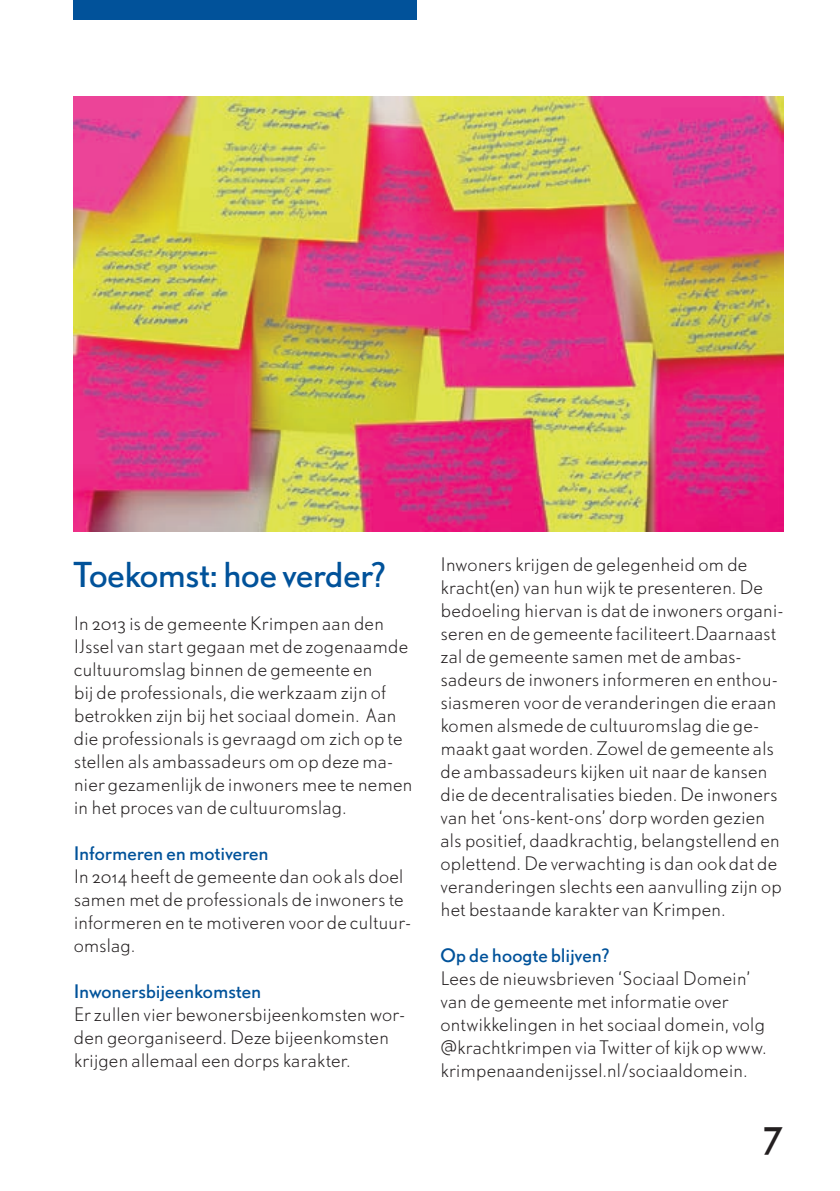
<style>
.page{position:relative;width:840px;height:1191px;background:#fff}
.page>*{position:absolute;margin:0;border:0;box-sizing:border-box;transform-origin:0 0}
.t1{font:40px "DTL Nobel ST";color:#231f20}
.t2{font:32px "DTL Nobel ST";letter-spacing:-.015em;color:#01529a}
.t3{font:17.4px/23px "DTL Nobel ST Light";color:#231f20}
.t4{font:17.4px "DTL Nobel ST";letter-spacing:.005em;color:#01529a}
</style>
<div class="page">
<div style="left:74px;top:0;width:343px;height:19px;background:#01529a"></div>
<img style="left:74px;top:96px;width:708px;height:435px">
<h2 class="t2" style="left:74px;top:552px;width:315px">Toekomst: hoe verder?</h2>
<p class="t3" style="left:74px;top:611px;width:340px">In 2013 is de gemeente Krimpen aan den IJssel van start gegaan met de zogenaamde cultuuromslag binnen de gemeente en<br>bij de professionals, die werkzaam zijn of betrokken zijn bij het sociaal domein. Aan die professionals is gevraagd om zich op te stellen als ambassadeurs om op deze ma&shy;nier gezamenlijk de inwoners mee te nemen in het proces van de cultuuromslag.</p>
<p class="t4" style="left:74px;top:841px;width:196px">Informeren en motiveren</p>
<p class="t3" style="left:74px;top:864px;width:338px">In 2014 heeft de gemeente dan ook als doel samen met de professionals de inwoners te informeren en te motiveren voor de cultuur&shy;omslag.</p>
<p class="t4" style="left:74px;top:979px;width:189px">Inwonersbijeenkomsten</p>
<p class="t3" style="left:74px;top:1002px;width:332px">Er zullen vier bewonersbijeenkomsten wor&shy;den georganiseerd. Deze bijeenkomsten krijgen allemaal een dorps karakter.</p>
<p class="t3" style="left:440px;top:552px;width:344px">Inwoners krijgen de gelegenheid om de kracht(en) van hun wijk te presenteren. De bedoeling hiervan is dat de inwoners organi&shy;seren en de gemeente faciliteert.Daarnaast zal de gemeente samen met de ambas&shy;sadeurs de inwoners informeren en enthou&shy;siasmeren voor de veranderingen die eraan komen alsmede de cultuuromslag die ge&shy;maakt gaat worden. Zowel de gemeente als de ambassadeurs kijken uit naar de kansen die de decentralisaties bieden. De inwoners van het ‘ons-kent-ons’ dorp worden gezien als positief, daadkrachtig, belangstellend en oplettend. De verwachting is dan ook dat de veranderingen slechts een aanvulling zijn op het bestaande karakter van Krimpen.</p>
<p class="t4" style="left:440px;top:943px;width:171px">Op de hoogte blijven?</p>
<p class="t3" style="left:440px;top:966px;width:327px">Lees de nieuwsbrieven ‘Sociaal Domein’ van de gemeente met informatie over ontwikkelingen in het sociaal domein, volg @krachtkrimpen via Twitter of kijk op www. krimpenaandenijssel.nl/sociaaldomein.</p>
<h1 class="t1" style="left:763px;top:1104px;width:20px">7</h1>
</div>
